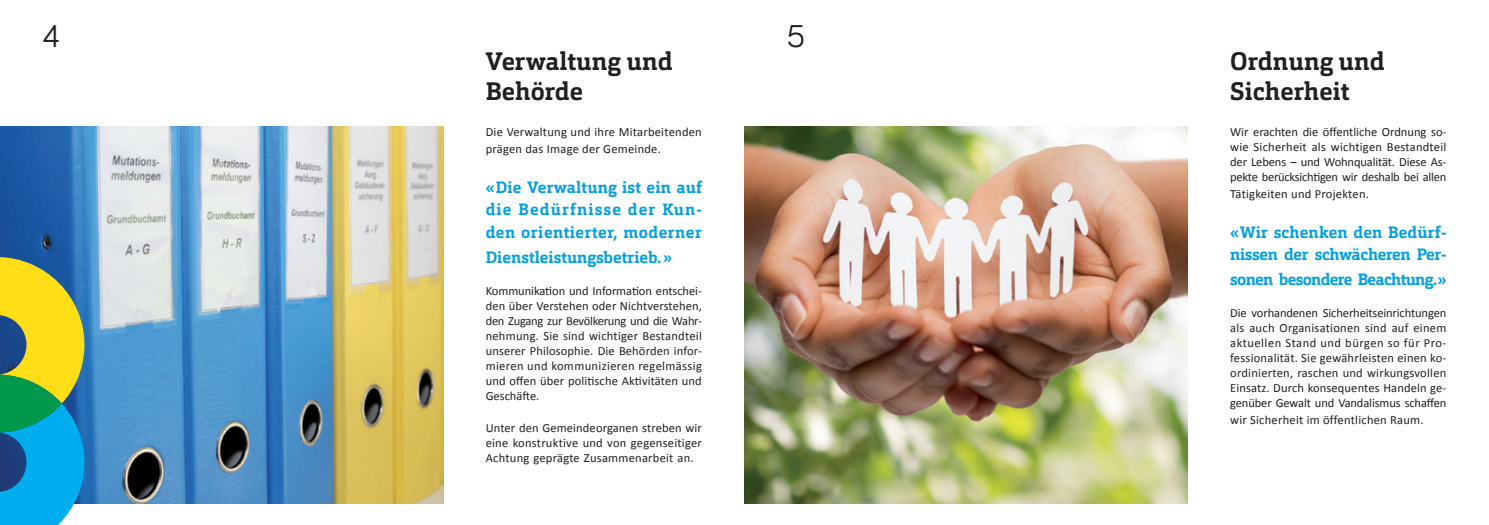
<style>
.page{position:relative;width:1489px;height:525px;background:#fff}
.page>*{position:absolute;margin:0;border:0;box-sizing:border-box;transform-origin:0 0}
.t1{font:32.5px "Bariol";color:#231f20}
.t2{font:700 25px/30px "Orgon Slab";color:#231f20}
.t3{font:700 16.25px/22.5px "Orgon Slab";color:#009fe3;text-align:justify}
.t4{font:700 16.25px/22.5px "Orgon Slab";letter-spacing:-.02em;color:#009fe3}
.t5{font:700 16.25px "Orgon Slab";letter-spacing:-.04em;color:#009fe3}
.t6{font:12.5px/15px "Calibri";letter-spacing:.01em;color:#231f20;text-align:justify}
</style>
<div class="page">
<img style="left:0;top:127px;width:443px;height:376px">
<img style="left:744px;top:127px;width:443px;height:376px">
<svg style="left:0;top:257px;width:84px;height:267px;background:#64a87e"></svg>
<h1 class="t1" style="left:43px;top:14px;width:19px">4</h1>
<h1 class="t1" style="left:787px;top:14px;width:20px">5</h1>
<h2 class="t2" style="left:485px;top:46px;width:188px">Verwaltung und<br>Behörde</h2>
<p class="t6" style="left:485px;top:124px;width:218px;line-height:16.9px">Die Verwaltung und ihre Mitarbeitenden prägen das Image der Gemeinde.</p>
<h3 class="t3" style="left:485px;top:175px;width:218px">«Die Verwaltung ist ein auf die Bedürfnisse der Kun&shy;den orientierter, moderner</h3>
<h3 class="t3" style="left:485px;top:245px;width:188px">Dienstleistungsbetrieb.»</h3>
<p class="t6" style="left:485px;top:283px;width:218px">Kommunikation und Information entschei&shy;den über Verstehen oder Nichtverstehen, den Zugang zur Bevölkerung und die Wahr&shy;nehmung. Sie sind wichtiger Bestandteil unserer Philosophie. Die Behörden infor&shy;mieren und kommunizieren regelmässig und offen über politische Aktivitäten und Geschäfte.</p>
<p class="t6" style="left:485px;top:419px;width:218px">Unter den Gemeindeorganen streben wir eine konstruktive und von gegenseitiger Achtung geprägte Zusammenarbeit an.</p>
<h2 class="t2" style="left:1230px;top:46px;width:156px">Ordnung und<br>Sicherheit</h2>
<p class="t6" style="left:1230px;top:124px;width:218px">Wir erachten die öffentliche Ordnung so&shy;wie Sicherheit als wichtigen Bestandteil der Lebens – und Wohnqualität. Diese As&shy;pekte berücksichtigen wir deshalb bei allen</p>
<p class="t6" style="left:1230px;top:186px;width:140px">Tätigkeiten und Projekten.</p>
<h3 class="t4" style="left:1230px;top:220px;width:218px">«Wir schenken den Bedürf&shy;nissen der schwächeren Per-</h3>
<h3 class="t5" style="left:1230px;top:269px;width:218px">sonen besondere Beachtung.»</h3>
<p class="t6" style="left:1230px;top:305px;width:218px">Die vorhandenen Sicherheitseinrichtungen als auch Organisationen sind auf einem aktuellen Stand und bürgen so für Pro&shy;fessionalität. Sie gewährleisten einen ko&shy;ordinierten, raschen und wirkungsvollen Einsatz. Durch konsequentes Handeln ge&shy;genüber Gewalt und Vandalismus schaffen</p>
<p class="t6" style="left:1230px;top:412px;width:195px">wir Sicherheit im öffentlichen Raum.</p>
</div>
